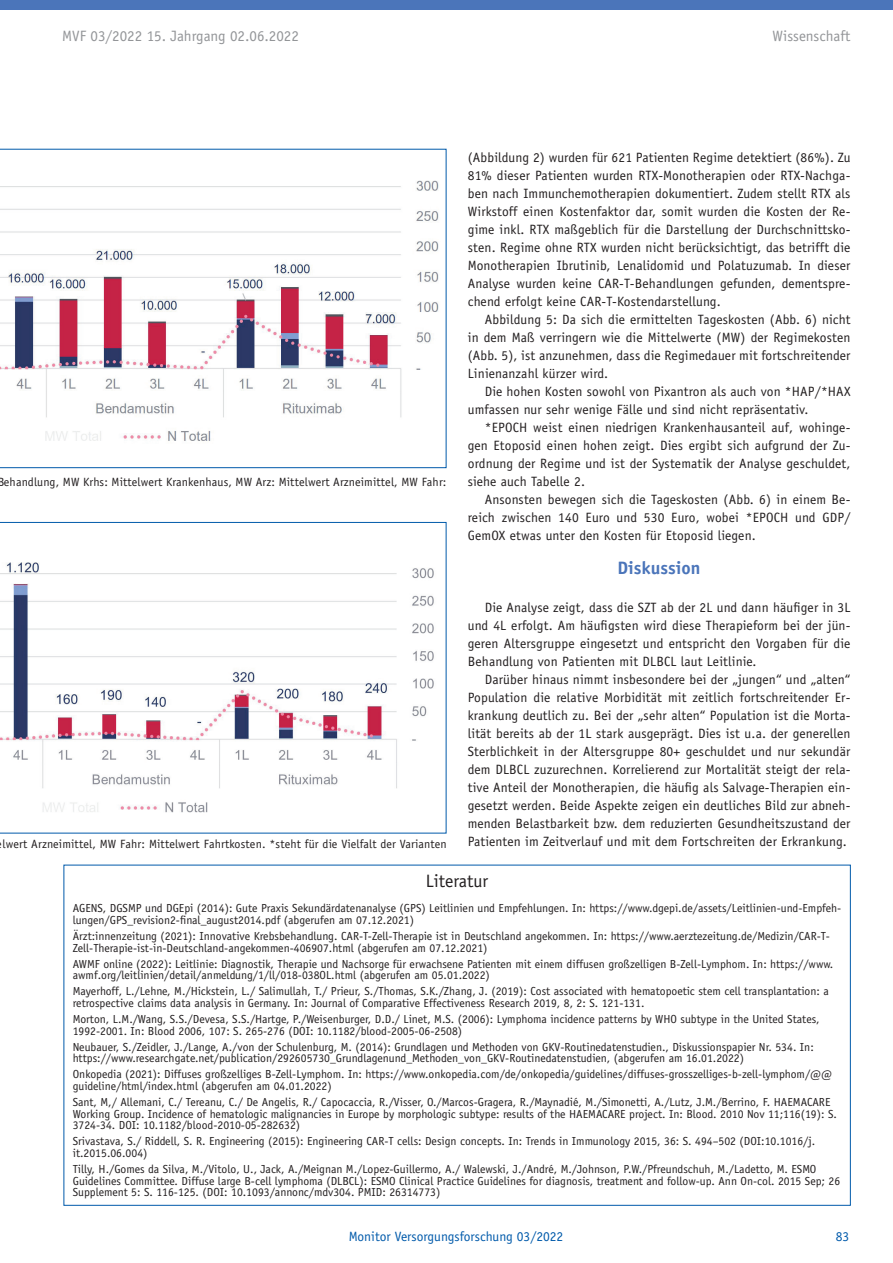
<style>
.page{position:relative;width:893px;height:1263px;background:#fff}
.page>*{position:absolute;margin:0;border:0;box-sizing:border-box;transform-origin:0 0}
.t1{font:700 18px "Officina Sans";color:#4b75ba}
.t2{font:18px "Officina Sans";color:#231f20}
.t3{font:15px "Officina Sans";color:#939598}
.t4{font:13.5px/18px "Officina Sans";letter-spacing:.01em;color:#231f20;text-align:justify}
.t5{font:13.5px "Officina Sans";color:#015aaa}
.t6{font:12px "Officina Sans";letter-spacing:.01em;color:#231f20}
.t7{font:11.7px/11.7px "Officina Sans";color:#231f20}
</style>
<div class="page">
<div style="left:0;top:0;width:893px;height:10px;background:#4b75ba"></div>
<svg style="left:0;top:149px;width:446px;height:319px"></svg>
<img style="left:0;top:171px;width:441px;height:286px">
<svg style="left:0;top:522px;width:446px;height:311px"></svg>
<img style="left:0;top:558px;width:441px;height:270px">
<p class="t3" style="left:62px;top:27px;width:238px">MVF 03/2022 15. Jahrgang 02.06.2022</p>
<p class="t3" style="left:773px;top:27px;width:79px">Wissenschaft</p>
<p class="t4" style="left:468px;top:148px;width:384px">(Abbildung 2) wurden für 621 Patienten Regime detektiert (86%). Zu 81% dieser Patienten wurden RTX-Monotherapien oder RTX-Nachga&shy;ben nach Immunchemotherapien dokumentiert. Zudem stellt RTX als Wirkstoff einen Kostenfaktor dar, somit wurden die Kosten der Re&shy;gime inkl. RTX maßgeblich für die Darstellung der Durchschnittsko&shy;sten. Regime ohne RTX wurden nicht berücksichtigt, das betrifft die Monotherapien Ibrutinib, Lenalidomid und Polatuzumab. In dieser Analyse wurden keine CAR-T-Behandlungen gefunden, dementspre&shy;chend erfolgt keine CAR-T-Kostendarstellung.</p>
<p class="t4" style="left:468px;top:310px;width:384px;text-indent:17px">Abbildung 5: Da sich die ermittelten Tageskosten (Abb. 6) nicht in dem Maß verringern wie die Mittelwerte (MW) der Regimekosten (Abb. 5), ist anzunehmen, dass die Regimedauer mit fortschreitender Linienanzahl kürzer wird.</p>
<p class="t4" style="left:468px;top:382px;width:384px;text-indent:17px">Die hohen Kosten sowohl von Pixantron als auch von *HAP/*HAX umfassen nur sehr wenige Fälle und sind nicht repräsentativ.</p>
<p class="t4" style="left:468px;top:418px;width:384px;text-indent:17px">*EPOCH weist einen niedrigen Krankenhausanteil auf, wohinge&shy;gen Etoposid einen hohen zeigt. Dies ergibt sich aufgrund der Zu&shy;ordnung der Regime und ist der Systematik der Analyse geschuldet, siehe auch Tabelle 2.</p>
<p class="t4" style="left:468px;top:490px;width:384px;text-indent:17px">Ansonsten bewegen sich die Tageskosten (Abb. 6) in einem Be&shy;reich zwischen 140 Euro und 530 Euro, wobei *EPOCH und GDP/ GemOX etwas unter den Kosten für Etoposid liegen.</p>
<h1 class="t1" style="left:618px;top:557px;width:85px">Diskussion</h1>
<p class="t4" style="left:468px;top:598px;width:384px;text-indent:17px">Die Analyse zeigt, dass die SZT ab der 2L und dann häufiger in 3L und 4L erfolgt. Am häufigsten wird diese Therapieform bei der jün&shy;geren Altersgruppe eingesetzt und entspricht den Vorgaben für die Behandlung von Patienten mit DLBCL laut Leitlinie.</p>
<p class="t4" style="left:468px;top:670px;width:384px;text-indent:17px">Darüber hinaus nimmt insbesondere bei der „jungen“ und „alten“ Population die relative Morbidität mit zeitlich fortschreitender Er&shy;krankung deutlich zu. Bei der „sehr alten“ Population ist die Morta&shy;lität bereits ab der 1L stark ausgeprägt. Dies ist u.a. der generellen Sterblichkeit in der Altersgruppe 80+ geschuldet und nur sekundär dem DLBCL zuzurechnen. Korrelierend zur Mortalität steigt der rela&shy;tive Anteil der Monotherapien, die häufig als Salvage-Therapien ein&shy;gesetzt werden. Beide Aspekte zeigen ein deutliches Bild zur abneh&shy;menden Belastbarkeit bzw. dem reduzierten Gesundheitszustand der Patienten im Zeitverlauf und mit dem Fortschreiten der Erkrankung.</p>
<p class="t6" style="left:-3px;top:475px;width:451px">Behandlung, MW Krhs: Mittelwert Krankenhaus, MW Arz: Mittelwert Arzneimittel, MW Fahr:</p>
<p class="t6" style="left:3px;top:836px;width:446px">lwert Arzneimittel, MW Fahr: Mittelwert Fahrtkosten. *steht für die Vielfalt der Varianten</p>
<h1 class="t2" style="left:426px;top:871px;width:64px">Literatur</h1>
<p class="t7" style="left:73px;top:903px;width:770px">AGENS, DGSMP und DGEpi (2014): Gute Praxis Sekundärdatenanalyse (GPS) Leitlinien und Empfehlungen. In: https://www.dgepi.de/assets/Leitlinien-und-Empfeh&shy;lungen/GPS_revision2-final_august2014.pdf (abgerufen am 07.12.2021)</p>
<p class="t7" style="left:73px;top:930px;width:759px">Ärzt:innenzeitung (2021): Innovative Krebsbehandlung. CAR-T-Zell-Therapie ist in Deutschland angekommen. In: https://www.aerztezeitung.de/Medizin/CAR-T-<br>Zell-Therapie-ist-in-Deutschland-angekommen-406907.html (abgerufen am 07.12.2021)</p>
<p class="t7" style="left:73px;top:958px;width:762px">AWMF online (2022): Leitlinie: Diagnostik, Therapie und Nachsorge für erwachsene Patienten mit einem diffusen großzelligen B-Zell-Lymphom. In: https://www. awmf.org/leitlinien/detail/anmeldung/1/ll/018-038OL.html (abgerufen am 05.01.2022)</p>
<p class="t7" style="left:73px;top:985px;width:758px">Mayerhoff, L./Lehne, M./Hickstein, L./ Salimullah, T./ Prieur, S./Thomas, S.K./Zhang, J. (2019): Cost associated with hematopoetic stem cell transplantation: a retrospective claims data analysis in Germany. In: Journal of Comparative Effectiveness Research 2019, 8, 2: S. 121-131.</p>
<p class="t7" style="left:73px;top:1013px;width:748px">Morton, L.M./Wang, S.S./Devesa, S.S./Hartge, P./Weisenburger, D.D./ Linet, M.S. (2006): Lymphoma incidence patterns by WHO subtype in the United States,<br>1992-2001. In: Blood 2006, 107: S. 265-276 (DOI: 10.1182/blood-2005-06-2508)</p>
<p class="t7" style="left:73px;top:1041px;width:742px">Neubauer, S./Zeidler, J./Lange, A./von der Schulenburg, M. (2014): Grundlagen und Methoden von GKV-Routinedatenstudien., Diskussionspapier Nr. 534. In: https://www.researchgate.net/publication/292605730_Grundlagenund_Methoden_von_GKV-Routinedatenstudien, (abgerufen am 16.01.2022)</p>
<p class="t7" style="left:73px;top:1068px;width:761px">Onkopedia (2021): Diffuses großzelliges B-Zell-Lymphom. In: https://www.onkopedia.com/de/onkopedia/guidelines/diffuses-grosszelliges-b-zell-lymphom/@@ guideline/html/index.html (abgerufen am 04.01.2022)</p>
<p class="t7" style="left:73px;top:1096px;width:766px">Sant, M,/ Allemani, C./ Tereanu, C./ De Angelis, R./ Capocaccia, R./Visser, O./Marcos-Gragera, R./Maynadié, M./Simonetti, A./Lutz, J.M./Berrino, F. HAEMACARE<br>Working Group. Incidence of hematologic malignancies in Europe by morphologic subtype: results of the HAEMACARE project. In: Blood. 2010 Nov 11;116(19): S.<br>3724-34. DOI: 10.1182/blood-2010-05-282632)</p>
<p class="t7" style="left:73px;top:1135px;width:744px">Srivastava, S./ Riddell, S. R. Engineering (2015): Engineering CAR-T cells: Design concepts. In: Trends in Immunology 2015, 36: S. 494–502 (DOI:10.1016/j. it.2015.06.004)</p>
<p class="t7" style="left:73px;top:1163px;width:769px">Tilly, H./Gomes da Silva, M./Vitolo, U., Jack, A./Meignan M./Lopez-Guillermo, A./ Walewski, J./André, M./Johnson, P.W./Pfreundschuh, M./Ladetto, M. ESMO<br>Guidelines Committee. Diffuse large B-cell lymphoma (DLBCL): ESMO Clinical Practice Guidelines for diagnosis, treatment and follow-up. Ann On-col. 2015 Sep; 26<br>Supplement 5: S. 116-125. (DOI: 10.1093/annonc/mdv304. PMID: 26314773)</p>
<p class="t5" style="left:349px;top:1228px;width:216px">Monitor Versorgungsforschung 03/2022</p>
<p class="t5" style="left:836px;top:1228px;width:15px">83</p>
</div>
